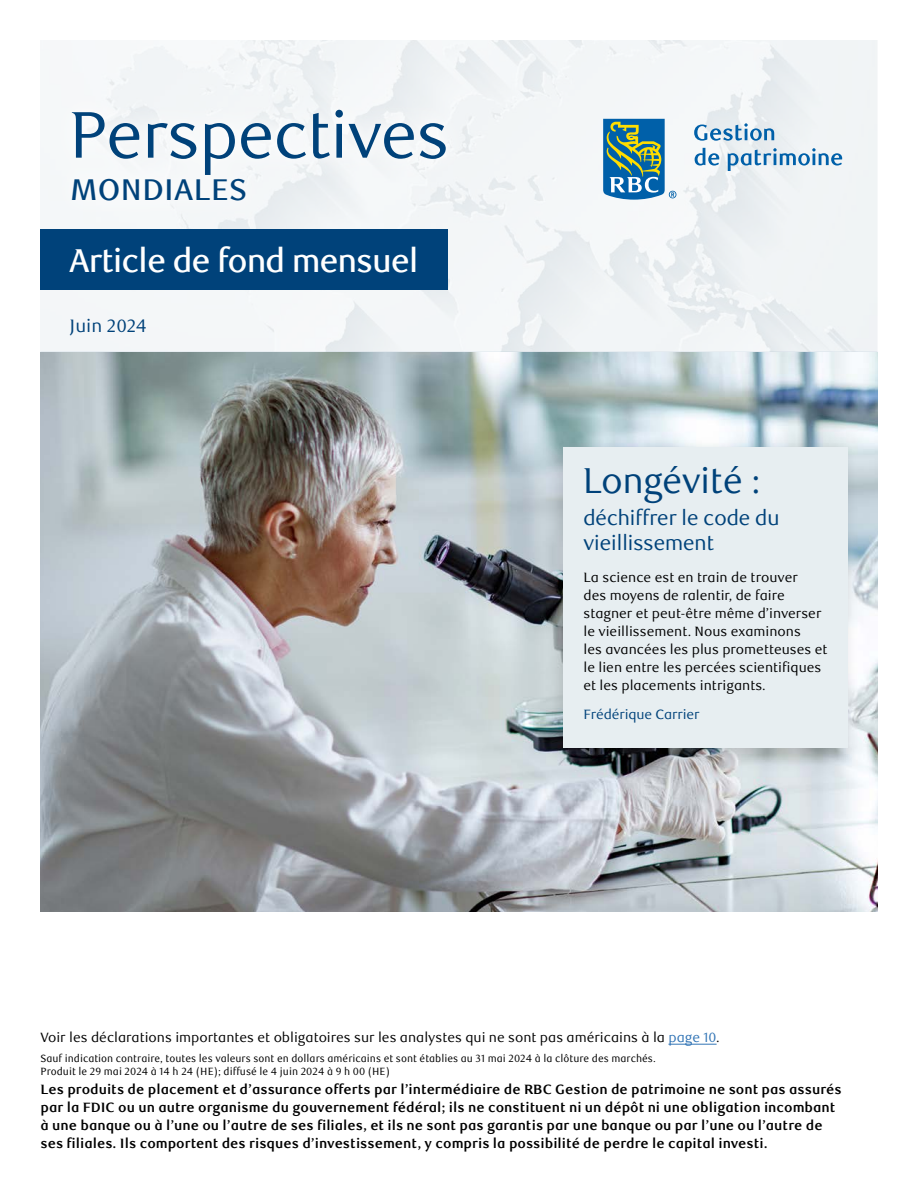
<style>
.page{position:relative;width:918px;height:1188px;background:#fff}
.page>*{position:absolute;margin:0;border:0;box-sizing:border-box;transform-origin:0 0}
.Cover_Global_Insight_title{font:66px "RBC Display";color:#00427a}
.Cover_Cover_FA_headline{font:36px "RBC Display";color:#00427a}
.Headline{font:500 33px "RBC Display";letter-spacing:-.015em;color:#fff}
.Cover_Global_Insight_title-2{font:500 30px "RBC Text";color:#00427a}
.Cover_Cover_FA_headline-2{font:21px/25.2px "RBC Display";color:#00427a}
.Body_Text{font:18px "RBC Text";color:#00427a}
.Cover_Cover_tiny_legal{font:700 13.5px/18px "RBC Text";color:#000}
.Body_Text-2{font:13.5px/18px "RBC Text";color:#000}
.Cover_Cover_tiny_legal-2{font:13.5px "RBC Text";color:#000}
.Cover_Cover_FA_author{font:13.5px "RBC Text";letter-spacing:-.01em;color:#00427a}
.Cover_Cover_tiny_legal-3{font:10.5px/13px "RBC Text Cond";color:#000}
.s1{color:#3174b5}
</style>
<div class="page">
<img style="left:40px;top:40px;width:838px;height:872px">
<hr style="left:40px;top:352px;width:838px;height:1px;background:#00427a">
<div style="left:40px;top:229px;width:408px;height:61px;background:#00427a"></div>
<div style="left:46px;top:85px;width:426px;height:142px;background:#f5f7f8"></div>
<div style="left:545px;top:437px;width:314px;height:331px;background:#000;opacity:.15"></div>
<div style="left:563px;top:447px;width:285px;height:300px;background:#e7eef1"></div>
<svg style="left:603px;top:119px;width:73px;height:81px"></svg>
<svg style="left:694px;top:123px;width:80px;height:18px"></svg>
<svg style="left:695px;top:148px;width:24px;height:18px"></svg>
<svg style="left:728px;top:148px;width:114px;height:23px"></svg>
<hr style="left:668px;top:1044px;width:49px;height:1px;background:#3174b5">
<h1 class="Cover_Global_Insight_title" style="left:70px;top:97px;width:380px">Perspectives</h1>
<h1 class="Cover_Global_Insight_title-2" style="left:70px;top:172px;width:179px">MONDIALES</h1>
<h2 class="Headline" style="left:70px;top:241px;width:350px">Article de fond mensuel</h2>
<p class="Body_Text" style="left:70px;top:315px;width:79px">Juin 2024</p>
<h2 class="Cover_Cover_FA_headline" style="left:583px;top:460px;width:179px">Longévité :</h2>
<h2 class="Cover_Cover_FA_headline-2" style="left:583px;top:506px;width:198px">déchiffrer le code du vieillissement</h2>
<p class="Body_Text-2" style="left:583px;top:569px;width:246px">La science est en train de trouver<br>des moyens de ralentir, de faire stagner et peut-être même d’inverser le vieillissement. Nous examinons<br>les avancées les plus prometteuses et le lien entre les percées scientifiques et les placements intrigants.</p>
<p class="Cover_Cover_FA_author" style="left:583px;top:706px;width:118px">Frédérique Carrier</p>
<p class="Cover_Cover_tiny_legal-2" style="left:40px;top:1029px;width:681px">Voir les déclarations importantes et obligatoires sur les analystes qui ne sont pas américains à la <span class="s1">page 10</span>.</p>
<p class="Cover_Cover_tiny_legal-3" style="left:40px;top:1052px;width:617px">Sauf indication contraire, toutes les valeurs sont en dollars américains et sont établies au 31 mai 2024 à la clôture des marchés.<br>Produit le 29 mai 2024 à 14 h 24 (HE); diffusé le 4 juin 2024 à 9 h 00 (HE)</p>
<p class="Cover_Cover_tiny_legal" style="left:40px;top:1080px;width:803px">Les produits de placement et d’assurance offerts par l’intermédiaire de RBC Gestion de patrimoine ne sont pas assurés par la FDIC ou un autre organisme du gouvernement fédéral; ils ne constituent ni un dépôt ni une obligation incombant à une banque ou à l’une ou l’autre de ses filiales, et ils ne sont pas garantis par une banque ou par l’une ou l’autre de ses filiales. Ils comportent des risques d’investissement, y compris la possibilité de perdre le capital investi.</p>
</div>
